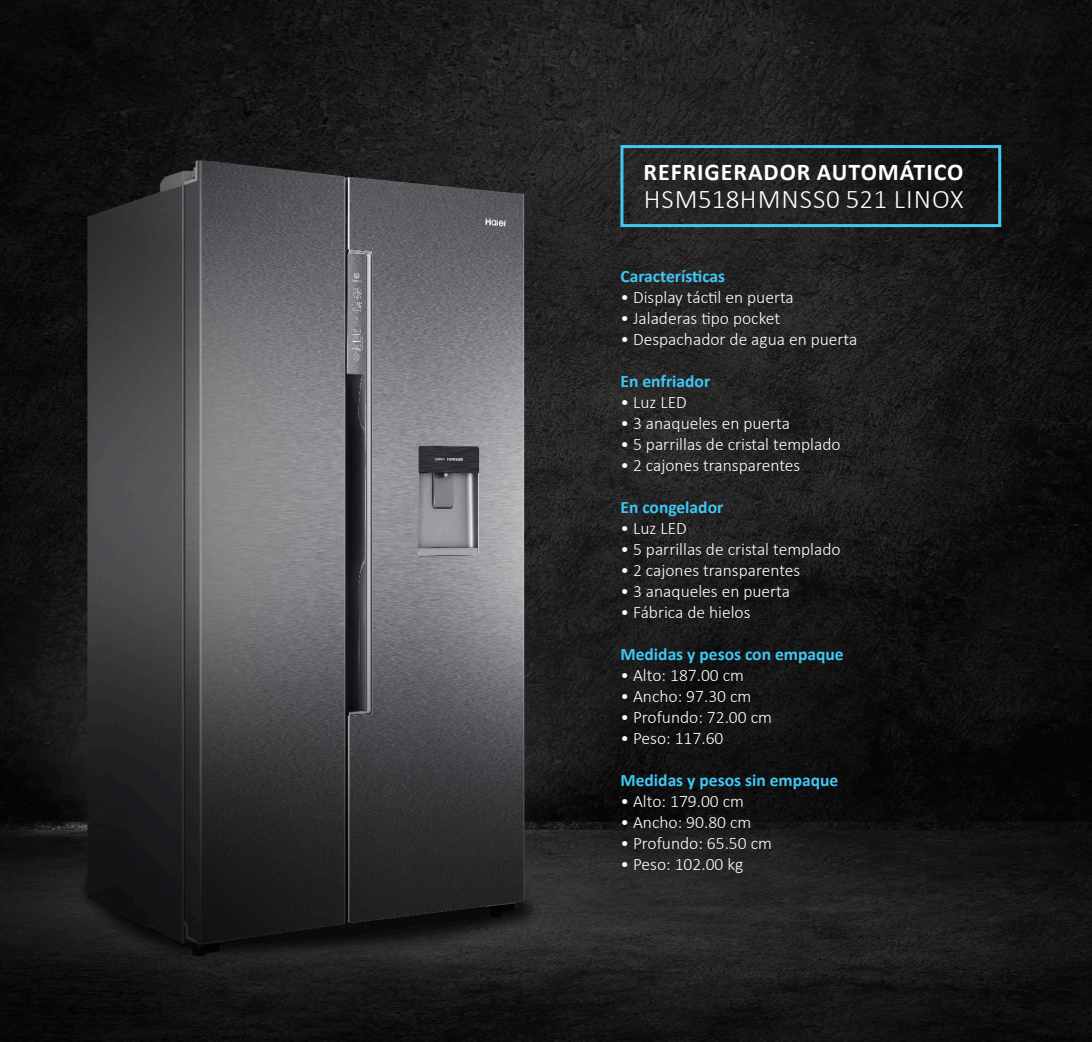
<style>
.page{position:relative;width:1092px;height:1042px;background:#fff}
.page>*{position:absolute;margin:0;border:0;box-sizing:border-box;transform-origin:0 0}
.NOMS{font:300 27.12px "Calibri";letter-spacing:.04em;color:#fff}
.NOMS-2{font:700 23.97px "Calibri";letter-spacing:.04em;color:#fff}
.NOMS-3{font:300 17.5px "Calibri";color:#fff}
.NOMS-4{font:700 17.5px "Calibri";color:#40c7f4}
</style>
<div class="page">
<img style="left:0;top:0;width:1092px;height:1042px">
<div style="left:620px;top:145px;width:381px;height:82px;border:3px solid #40c7f4"></div>
<p class="NOMS-2" style="left:643px;top:155px;width:321px">REFRIGERADOR AUTOMÁTICO</p>
<p class="NOMS" style="left:643px;top:182px;width:321px">HSM518HMNSS0 521 LINOX</p>
<p class="NOMS-4" style="left:620px;top:264px;width:106px">Características</p>
<p class="NOMS-3" style="left:620px;top:287px;width:175px">• Display táctil en puerta</p>
<p class="NOMS-3" style="left:620px;top:308px;width:161px">• Jaladeras tipo pocket</p>
<p class="NOMS-3" style="left:620px;top:329px;width:238px">• Despachador de agua en puerta</p>
<p class="NOMS-4" style="left:620px;top:369px;width:91px">En enfriador</p>
<p class="NOMS-3" style="left:620px;top:392px;width:68px">• Luz LED</p>
<p class="NOMS-3" style="left:620px;top:413px;width:171px">• 3 anaqueles en puerta</p>
<p class="NOMS-3" style="left:620px;top:434px;width:222px">• 5 parrillas de cristal templado</p>
<p class="NOMS-3" style="left:620px;top:455px;width:181px">• 2 cajones transparentes</p>
<p class="NOMS-4" style="left:620px;top:495px;width:104px">En congelador</p>
<p class="NOMS-3" style="left:620px;top:518px;width:68px">• Luz LED</p>
<p class="NOMS-3" style="left:620px;top:539px;width:222px">• 5 parrillas de cristal templado</p>
<p class="NOMS-3" style="left:620px;top:560px;width:181px">• 2 cajones transparentes</p>
<p class="NOMS-3" style="left:620px;top:581px;width:171px">• 3 anaqueles en puerta</p>
<p class="NOMS-3" style="left:620px;top:602px;width:132px">• Fábrica de hielos</p>
<p class="NOMS-4" style="left:620px;top:642px;width:225px">Medidas y pesos con empaque</p>
<p class="NOMS-3" style="left:620px;top:665px;width:125px">• Alto: 187.00 cm</p>
<p class="NOMS-3" style="left:620px;top:686px;width:132px">• Ancho: 97.30 cm</p>
<p class="NOMS-3" style="left:620px;top:707px;width:153px">• Profundo: 72.00 cm</p>
<p class="NOMS-3" style="left:620px;top:728px;width:104px">• Peso: 117.60</p>
<p class="NOMS-4" style="left:620px;top:768px;width:219px">Medidas y pesos sin empaque</p>
<p class="NOMS-3" style="left:620px;top:791px;width:125px">• Alto: 179.00 cm</p>
<p class="NOMS-3" style="left:620px;top:812px;width:132px">• Ancho: 90.80 cm</p>
<p class="NOMS-3" style="left:620px;top:833px;width:153px">• Profundo: 65.50 cm</p>
<p class="NOMS-3" style="left:620px;top:854px;width:124px">• Peso: 102.00 kg</p>
</div>
